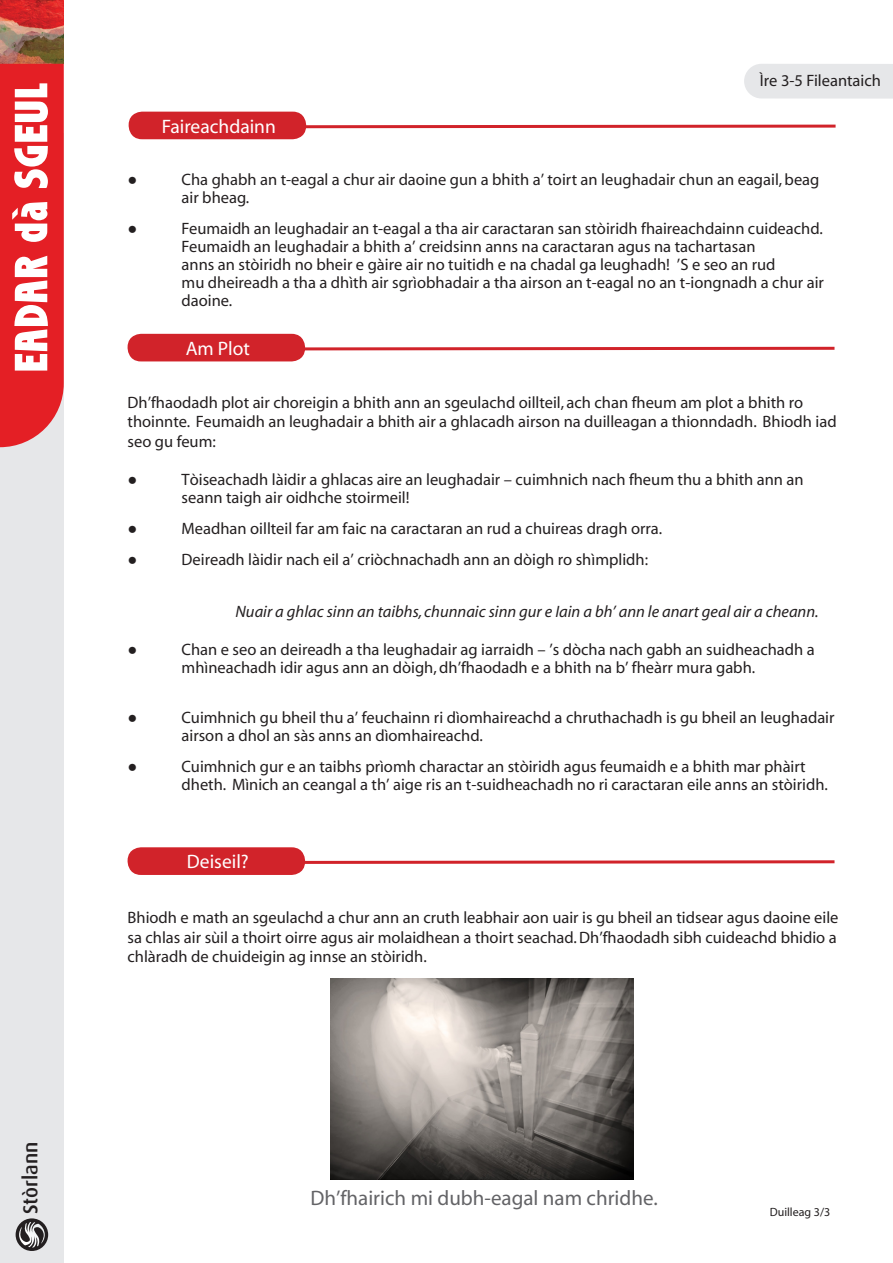
<style>
.page{position:relative;width:893px;height:1263px;background:#fff}
.page>*{position:absolute;margin:0;border:0;box-sizing:border-box;transform-origin:0 0}
.t1{font:21px "Myriad";color:#636366}
.t2{font:500 20.25px "Dax";color:#231f20}
.HEADING_3{font:19.5px "Myriad";color:#fff}
.BULLETS_1{font:16.5px/18px "Myriad";color:#231f20}
.t3{font:italic 16.5px "Myriad";color:#231f20}
.BULLETS_1-2{font:16.5px "Arial";color:#231f20}
.t4{font:12px "Myriad";color:#231f20}
</style>
<div class="page">
<div style="left:0;top:133px;width:64px;height:1130px;background:#e6e7e9"></div>
<div style="left:16px;top:1218px;width:32px;height:33px;background:#231f20;border-radius:50%"></div>
<svg style="left:19px;top:1222px;width:26px;height:25px"></svg>
<img style="left:0;top:0;width:64px;height:64px">
<svg style="left:0;top:64px;width:64px;height:383px;background:#ea595d"></svg>
<div style="left:744px;top:64px;width:149px;height:35px;background:#e6e7e9"></div>
<div style="left:129px;top:112px;width:177px;height:27px;background:#d1232a;border-radius:13px"></div>
<svg style="left:305px;top:124px;width:531px;height:6px"></svg>
<div style="left:128px;top:334px;width:177px;height:27px;background:#d1232a;border-radius:13px"></div>
<svg style="left:304px;top:345px;width:531px;height:7px"></svg>
<div style="left:128px;top:847px;width:177px;height:28px;background:#d1232a;border-radius:13px"></div>
<svg style="left:304px;top:860px;width:531px;height:5px"></svg>
<img style="left:331px;top:978px;width:303px;height:201px">
<p class="t2" style="left:19px;top:1214px;width:74px;rotate:-90deg">Stòrlann</p>
<p class="HEADING_3" style="left:162px;top:116px;width:116px">Faireachdainn</p>
<p class="BULLETS_1" style="left:760px;top:72px;width:122px">Ìre 3-5 Fileantaich</p>
<p class="BULLETS_1-2" style="left:128px;top:169px;width:11px">●</p>
<p class="BULLETS_1" style="left:182px;top:172px;width:639px">Cha ghabh an t-eagal a chur air daoine gun a bhith a’ toirt an leughadair chun an eagail, beag air bheag.</p>
<p class="BULLETS_1-2" style="left:128px;top:217px;width:11px">●</p>
<p class="BULLETS_1" style="left:182px;top:220px;width:644px">Feumaidh an leughadair an t-eagal a tha air caractaran san stòiridh fhaireachdainn cuideachd.<br>Feumaidh an leughadair a bhith a’ creidsinn anns na caractaran agus na tachartasan<br>anns an stòiridh no bheir e gàire air no tuitidh e na chadal ga leughadh! ’S e seo an rud<br>mu dheireadh a tha a dhìth air sgrìobhadair a tha airson an t-eagal no an t-iongnadh a chur air daoine.</p>
<p class="HEADING_3" style="left:186px;top:339px;width:66px">Am Plot</p>
<p class="BULLETS_1" style="left:128px;top:393px;width:711px;line-height:19.8px">Dh’fhaodadh plot air choreigin a bhith ann an sgeulachd oillteil, ach chan fheum am plot a bhith ro thoinnte. Feumaidh an leughadair a bhith air a ghlacadh airson na duilleagan a thionndadh. Bhiodh iad seo gu feum:</p>
<p class="BULLETS_1-2" style="left:128px;top:468px;width:11px">●</p>
<p class="BULLETS_1" style="left:182px;top:471px;width:624px">Tòiseachadh làidir a ghlacas aire an leughadair – cuimhnich nach fheum thu a bhith ann an seann taigh air oidhche stoirmeil!</p>
<p class="BULLETS_1-2" style="left:128px;top:517px;width:11px">●</p>
<p class="BULLETS_1" style="left:182px;top:520px;width:482px">Meadhan oillteil far am faic na caractaran an rud a chuireas dragh orra.</p>
<p class="BULLETS_1-2" style="left:128px;top:548px;width:11px">●</p>
<p class="BULLETS_1" style="left:182px;top:551px;width:468px">Deireadh làidir nach eil a’ criòchnachadh ann an dòigh ro shìmplidh:</p>
<p class="t3" style="left:236px;top:603px;width:585px">Nuair a ghlac sinn an taibhs, chunnaic sinn gur e Iain a bh’ ann le anart geal air a cheann.</p>
<p class="BULLETS_1-2" style="left:128px;top:638px;width:11px">●</p>
<p class="BULLETS_1" style="left:182px;top:641px;width:635px">Chan e seo an deireadh a tha leughadair ag iarraidh – ’s dòcha nach gabh an suidheachadh a mhìneachadh idir agus ann an dòigh, dh’fhaodadh e a bhith na b’ fheàrr mura gabh.</p>
<p class="BULLETS_1-2" style="left:128px;top:707px;width:11px">●</p>
<p class="BULLETS_1" style="left:182px;top:709px;width:654px">Cuimhnich gu bheil thu a’ feuchainn ri dìomhaireachd a chruthachadh is gu bheil an leughadair airson a dhol an sàs anns an dìomhaireachd.</p>
<p class="BULLETS_1-2" style="left:128px;top:755px;width:11px">●</p>
<p class="BULLETS_1" style="left:182px;top:758px;width:648px">Cuimhnich gur e an taibhs prìomh charactar an stòiridh agus feumaidh e a bhith mar phàirt dheth. Mìnich an ceangal a th’ aige ris an t-suidheachadh no ri caractaran eile anns an stòiridh.</p>
<p class="HEADING_3" style="left:187px;top:852px;width:63px">Deiseil?</p>
<p class="BULLETS_1" style="left:128px;top:908px;width:712px;line-height:19.8px;text-align:justify">Bhiodh e math an sgeulachd a chur ann an cruth leabhair aon uair is gu bheil an tidsear agus daoine eile sa chlas air sùil a thoirt oirre agus air molaidhean a thoirt seachad. Dh’fhaodadh sibh cuideachd bhidio a chlàradh de chuideigin ag innse an stòiridh.</p>
<p class="t1" style="left:310px;top:1187px;width:349px">Dh’fhairich mi dubh-eagal nam chridhe.</p>
<p class="t4" style="left:770px;top:1206px;width:62px">Duilleag 3/3</p>
</div>
